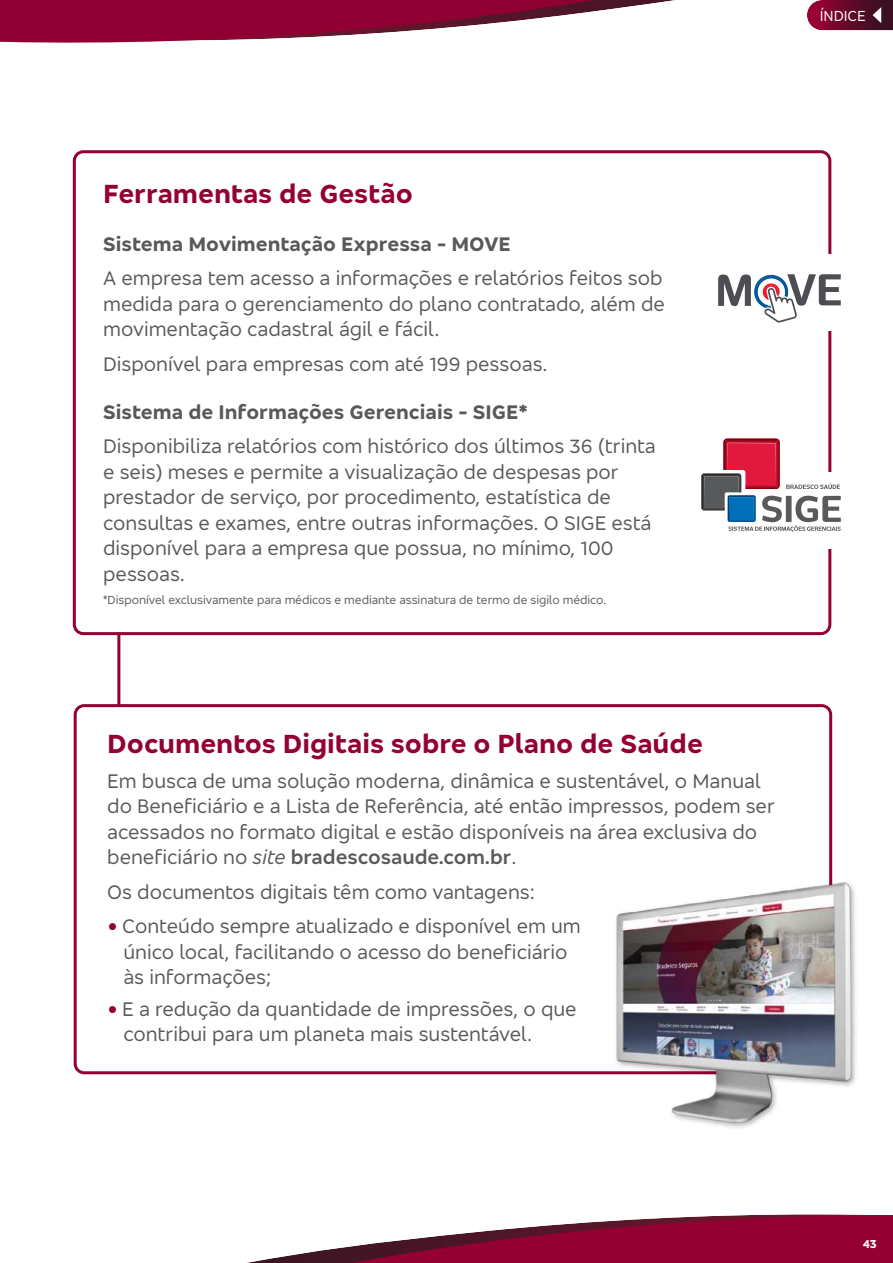
<style>
.page{position:relative;width:893px;height:1263px;background:#fff}
.page>*{position:absolute;margin:0;border:0;box-sizing:border-box;transform-origin:0 0}
.t1{font:700 27px "Bradesco Sans";color:#940032}
.t2{font:20.25px/25.5px "Bradesco Sans";color:#58595b}
.t3{font:700 20.25px "Bradesco Sans";color:#58595b}
.t4{font:15px "Bradesco Sans";letter-spacing:-.01em;color:#fff}
.t5{font:12px "Bradesco Sans";color:#58595b}
.t6{font:700 12px "Bradesco Sans";color:#fff}
.s1{font-style:italic}
.s2{font-weight:600}
.s3{color:#940032}
</style>
<div class="page">
<div style="left:73px;top:150px;width:758px;height:485px;border:3px solid #940032;border-radius:9px"></div>
<div style="left:698px;top:255px;width:161px;height:76px;background:#fff"></div>
<svg style="left:718px;top:274px;width:123px;height:49px"></svg>
<div style="left:698px;top:472px;width:161px;height:76px;background:#fff"></div>
<svg style="left:701px;top:438px;width:140px;height:94px"></svg>
<svg style="left:247px;top:1214px;width:646px;height:49px"></svg>
<hr style="left:117px;top:634px;width:3px;height:71px;background:#940032">
<div style="left:74px;top:704px;width:758px;height:370px;border:3px solid #940032;border-radius:9px"></div>
<svg style="left:0;top:0;width:893px;height:43px"></svg>
<img style="left:612px;top:878px;width:244px;height:250px">
<p class="t4" style="left:820px;top:8px;width:47px">ÕNDICE</p>
<h1 class="t1" style="left:103px;top:176px;width:311px">Ferramentas de Gestão</h1>
<p class="t3" style="left:103px;top:230px;width:409px">Sistema Movimentação Expressa - MOVE</p>
<p class="t2" style="left:103px;top:266px;width:563px;text-align:justify">A empresa tem acesso a informaÁıes e relatÛrios feitos sob medida para o gerenciamento do plano contratado, alÈm de movimentaÁ„o cadastral ·gil e f·cil.</p>
<p class="t2" style="left:103px;top:350px;width:446px">Disponível para empresas com até 199 pessoas.</p>
<p class="t3" style="left:103px;top:398px;width:426px">Sistema de Informações Gerenciais - SIGE*</p>
<p class="t2" style="left:103px;top:433px;width:554px">Disponibiliza relatórios com histórico dos últimos 36 (trinta e seis) meses e permite a visualizaÁ„o de despesas por prestador de serviÁo, por procedimento, estatÌstica de consultas e exames, entre outras informaÁıes. O SIGE est· disponível para a empresa que possua, no mínimo, 100 pessoas.</p>
<p class="t5" style="left:103px;top:592px;width:504px">*Disponível exclusivamente para médicos e mediante assinatura de termo de sigilo médico.</p>
<h1 class="t1" style="left:107px;top:726px;width:597px">Documentos Digitais sobre o Plano de Saúde</h1>
<p class="t2" style="left:107px;top:769px;width:669px">Em busca de uma soluÁ„o moderna, din‚mica e sustent·vel, o Manual do Beneficiário e a Lista de Referência, até então impressos, podem ser acessados no formato digital e est„o disponÌveis na ·rea exclusiva do beneficiário no <span class="s1">site</span> <span class="s2">bradescosaude.com.br</span>.</p>
<p class="t2" style="left:107px;top:880px;width:429px">Os documentos digitais tÍm como vantagens:</p>
<p class="t2" style="left:123px;top:914px;width:459px;text-indent:-15px"><span class="s3">●</span> Conte˙do sempre atualizado e disponÌvel em um único local, facilitando o acesso do beneficiário ‡s informaÁıes;</p>
<p class="t2" style="left:123px;top:995px;width:455px;text-indent:-15px"><span class="s3">●</span> E a redução da quantidade de impressões, o que contribui para um planeta mais sustent·vel.</p>
<p class="t6" style="left:863px;top:1239px;width:16px">43</p>
</div>
